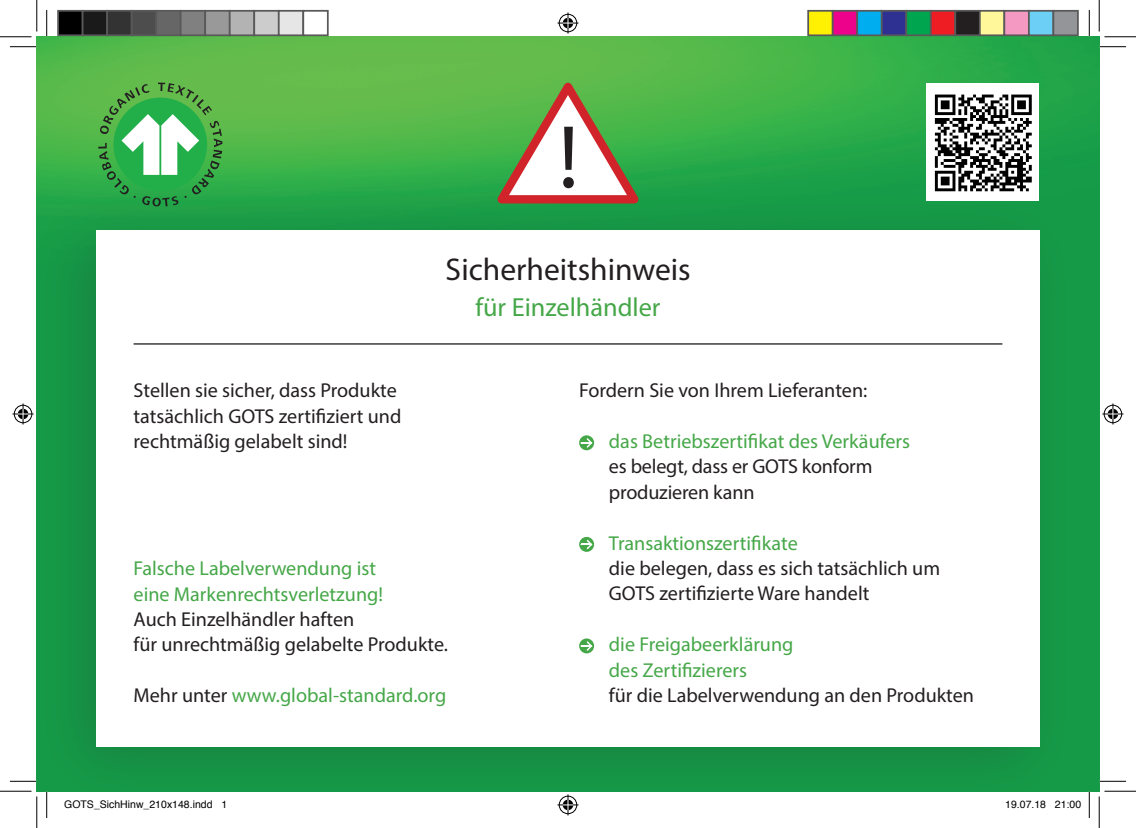
<style>
.page{position:relative;width:1136px;height:828px;background:#fff}
.page>*{position:absolute;margin:0;border:0;box-sizing:border-box;transform-origin:0 0}
.t1{font:89.77px "Myriad Pro";color:#231f20}
.t2{font:31.5px "Myriad Pro";color:#231f20}
.t3{font:26.25px "Myriad Pro";color:#45a748}
.t4{font:20.12px/25.4px "Myriad Pro";color:#231f20}
.t5{font:20.12px/25.4px "Myriad Pro";color:#45a748}
.t6{font:10.5px "Helvetica";color:#000}
.s1{color:#231f20}
</style>
<div class="page">
<img style="left:37px;top:37px;width:1061px;height:754px">
<div style="left:37px;top:187px;width:1045px;height:604px;background:#231f20;opacity:.2"></div>
<div style="left:96px;top:230px;width:943px;height:516px;background:#fff"></div>
<img style="left:925px;top:84px;width:113px;height:116px">
<svg style="left:98px;top:83px;width:124px;height:123px"></svg>
<svg style="left:579px;top:435px;width:15px;height:15px"></svg>
<svg style="left:580px;top:438px;width:12px;height:9px"></svg>
<svg style="left:579px;top:537px;width:15px;height:15px"></svg>
<svg style="left:580px;top:539px;width:12px;height:10px"></svg>
<svg style="left:579px;top:638px;width:15px;height:15px"></svg>
<svg style="left:580px;top:641px;width:12px;height:9px"></svg>
<svg style="left:487px;top:75px;width:161px;height:133px"></svg>
<hr style="left:133px;top:343px;width:869px;height:1px;background:#231f20">
<svg style="left:10px;top:46px;width:26px;height:1px"></svg>
<svg style="left:1099px;top:46px;width:26px;height:1px"></svg>
<svg style="left:10px;top:781px;width:26px;height:1px"></svg>
<svg style="left:1099px;top:781px;width:26px;height:1px"></svg>
<svg style="left:46px;top:10px;width:1px;height:26px"></svg>
<svg style="left:46px;top:791px;width:1px;height:27px"></svg>
<svg style="left:1088px;top:10px;width:1px;height:26px"></svg>
<svg style="left:1088px;top:791px;width:1px;height:27px"></svg>
<hr style="left:0;top:36px;width:32px;height:1px;background:#000">
<hr style="left:1104px;top:36px;width:31px;height:1px;background:#000">
<hr style="left:0;top:790px;width:32px;height:1px;background:#000">
<hr style="left:1104px;top:790px;width:31px;height:1px;background:#000">
<hr style="left:36px;top:0;width:1px;height:31px;background:#000">
<hr style="left:36px;top:796px;width:1px;height:32px;background:#000">
<hr style="left:1098px;top:0;width:1px;height:31px;background:#000">
<hr style="left:1098px;top:796px;width:1px;height:32px;background:#000">
<svg style="left:557px;top:13px;width:21px;height:21px"></svg>
<svg style="left:557px;top:794px;width:21px;height:21px"></svg>
<svg style="left:13px;top:403px;width:21px;height:21px"></svg>
<svg style="left:1102px;top:403px;width:21px;height:21px"></svg>
<div style="left:58px;top:11px;width:25px;height:24px;background:#000"></div>
<div style="left:57px;top:10px;width:26px;height:26px;border:2px solid #595959"></div>
<div style="left:83px;top:11px;width:24px;height:24px;background:#1a1a1a"></div>
<div style="left:82px;top:10px;width:26px;height:26px;border:2px solid #595959"></div>
<div style="left:107px;top:11px;width:25px;height:24px;background:#333"></div>
<div style="left:106px;top:10px;width:26px;height:26px;border:2px solid #595959"></div>
<div style="left:132px;top:11px;width:24px;height:24px;background:#4d4d4d"></div>
<div style="left:131px;top:10px;width:26px;height:26px;border:2px solid #595959"></div>
<div style="left:156px;top:11px;width:25px;height:24px;background:#666"></div>
<div style="left:155px;top:10px;width:26px;height:26px;border:2px solid #595959"></div>
<div style="left:181px;top:11px;width:24px;height:24px;background:#808080"></div>
<div style="left:180px;top:10px;width:26px;height:26px;border:2px solid #595959"></div>
<div style="left:205px;top:11px;width:25px;height:24px;background:#999"></div>
<div style="left:204px;top:10px;width:26px;height:26px;border:2px solid #595959"></div>
<div style="left:230px;top:11px;width:24px;height:24px;background:#b3b3b3"></div>
<div style="left:229px;top:10px;width:26px;height:26px;border:2px solid #595959"></div>
<div style="left:254px;top:11px;width:25px;height:24px;background:#ccc"></div>
<div style="left:253px;top:10px;width:26px;height:26px;border:2px solid #595959"></div>
<div style="left:279px;top:11px;width:24px;height:24px;background:#e6e6e6"></div>
<div style="left:278px;top:10px;width:26px;height:26px;border:2px solid #595959"></div>
<div style="left:302px;top:10px;width:26px;height:26px;border:2px solid #595959"></div>
<div style="left:808px;top:11px;width:24px;height:24px;background:#fff101"></div>
<div style="left:807px;top:10px;width:26px;height:26px;border:2px solid #595959"></div>
<div style="left:832px;top:11px;width:25px;height:24px;background:#ed028c"></div>
<div style="left:831px;top:10px;width:26px;height:26px;border:2px solid #595959"></div>
<div style="left:857px;top:11px;width:24px;height:24px;background:#00aeef"></div>
<div style="left:856px;top:10px;width:26px;height:26px;border:2px solid #595959"></div>
<div style="left:881px;top:11px;width:25px;height:24px;background:#2e3092"></div>
<div style="left:880px;top:10px;width:26px;height:26px;border:2px solid #595959"></div>
<div style="left:906px;top:11px;width:24px;height:24px;background:#00a54f"></div>
<div style="left:905px;top:10px;width:26px;height:26px;border:2px solid #595959"></div>
<div style="left:930px;top:11px;width:25px;height:24px;background:#ee1d23"></div>
<div style="left:929px;top:10px;width:26px;height:26px;border:2px solid #595959"></div>
<div style="left:955px;top:11px;width:24px;height:24px;background:#231f20"></div>
<div style="left:954px;top:10px;width:26px;height:26px;border:2px solid #595959"></div>
<div style="left:979px;top:11px;width:25px;height:24px;background:#fff79a"></div>
<div style="left:978px;top:10px;width:26px;height:26px;border:2px solid #595959"></div>
<div style="left:1004px;top:11px;width:24px;height:24px;background:#f499c2"></div>
<div style="left:1003px;top:10px;width:26px;height:26px;border:2px solid #595959"></div>
<div style="left:1028px;top:11px;width:25px;height:24px;background:#6bcff6"></div>
<div style="left:1027px;top:10px;width:26px;height:26px;border:2px solid #595959"></div>
<div style="left:1053px;top:11px;width:24px;height:24px;background:#939598"></div>
<div style="left:1052px;top:10px;width:26px;height:26px;border:2px solid #595959"></div>
<h1 class="t1" style="left:558px;top:102px;width:22px">!</h1>
<h2 class="t2" style="left:445px;top:249px;width:246px">Sicherheitshinweis</h2>
<h3 class="t3" style="left:475px;top:291px;width:186px">für Einzelhändler</h3>
<p class="t4" style="left:133px;top:377px;width:269px">Stellen sie sicher, dass Produkte tatsächlich GOTS zertifiziert und rechtmäßig gelabelt sind!</p>
<p class="t5" style="left:133px;top:555px;width:251px">Falsche Labelverwendung ist eine Markenrechtsverletzung!</p>
<p class="t4" style="left:133px;top:606px;width:316px">Auch Einzelhändler haften<br>für unrechtmäßig gelabelte Produkte.</p>
<p class="t5" style="left:133px;top:682px;width:314px"><span class="s1">Mehr unter</span> www.global-standard.org</p>
<p class="t4" style="left:579px;top:377px;width:289px">Fordern Sie von Ihrem Lieferanten:</p>
<p class="t5" style="left:608px;top:428px;width:302px">das Betriebszertifikat des Verkäufers</p>
<p class="t4" style="left:608px;top:453px;width:265px">es belegt, dass er GOTS konform produzieren kann</p>
<p class="t5" style="left:608px;top:530px;width:190px">Transaktionszertifikate</p>
<p class="t4" style="left:608px;top:555px;width:332px">die belegen, dass es sich tatsächlich um<br>GOTS zertifizierte Ware handelt</p>
<p class="t5" style="left:608px;top:631px;width:186px">die Freigabeerklärung des Zertifizierers</p>
<p class="t4" style="left:608px;top:682px;width:366px">für die Labelverwendung an den Produkten</p>
<p class="t6" style="left:64px;top:795px;width:164px">GOTS_SichHinw_210x148.indd 1</p>
<p class="t6" style="left:1004px;top:795px;width:77px">19.07.18 21:00</p>
</div>
